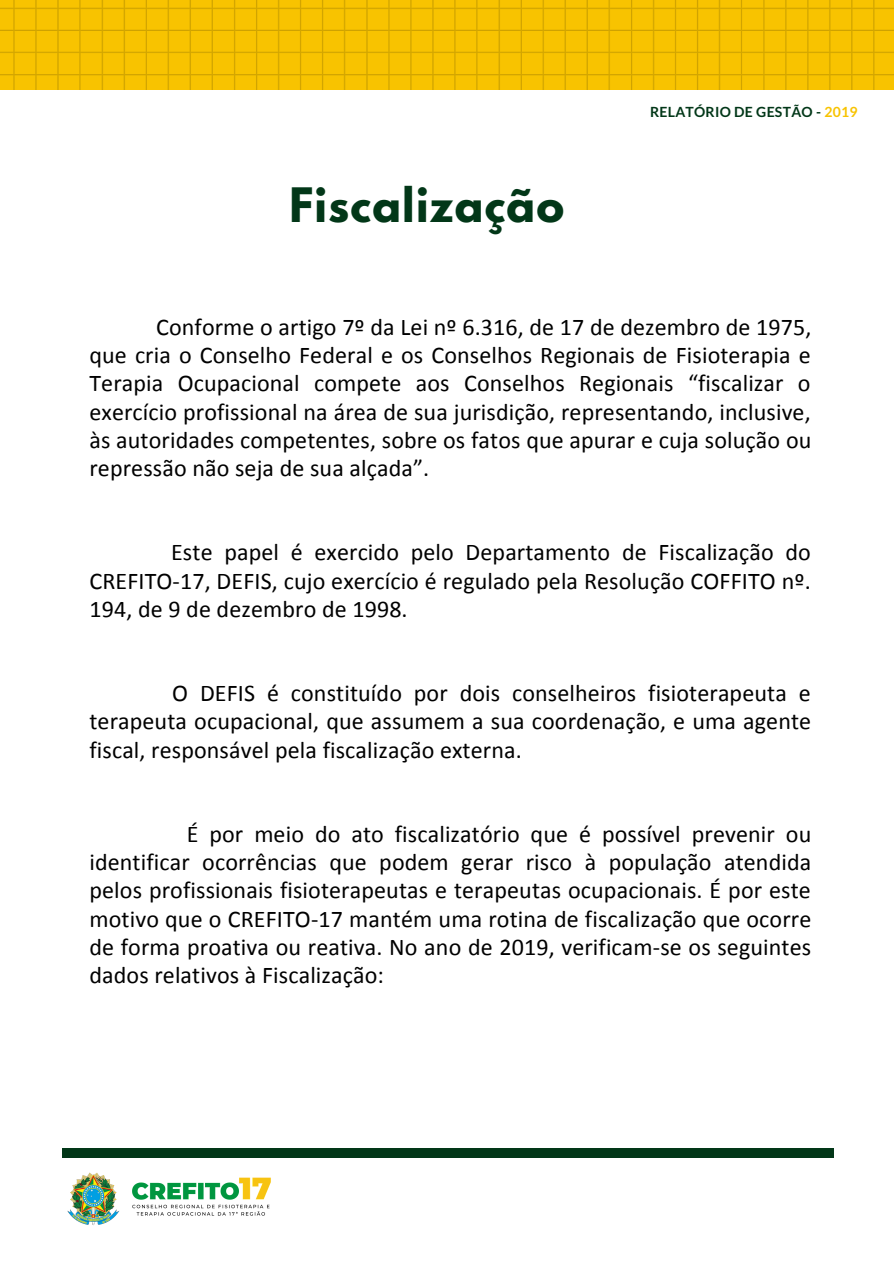
<style>
.page{position:relative;width:894px;height:1264px;background:#fff}
.page>*{position:absolute;margin:0;border:0;box-sizing:border-box;transform-origin:0 0}
.t1{font:700 42px "League Spartan";letter-spacing:.03em;color:#023718}
.t2{font:24px/28.2px "Calibri";letter-spacing:.005em;color:#000;text-align:justify}
.t3{font:700 13.95px "Lato";letter-spacing:.02em;color:#023718}
.s1{color:#f8c300}
</style>
<div class="page">
<div style="left:62px;top:1148px;width:771px;height:9px;background:#023718"></div>
<img style="left:0;top:0;width:893px;height:90px">
<img style="left:67px;top:1172px;width:204px;height:53px">
<h1 class="t1" style="left:289px;top:184px;width:276px">Fiscalização</h1>
<p class="t3" style="left:650px;top:103px;width:209px">RELATÓRIO DE GESTÃO - <span class="s1">2019</span></p>
<p class="t2" style="left:89px;top:315px;width:723px;text-indent:67px">Conforme o artigo 7º da Lei nº 6.316, de 17 de dezembro de 1975, que cria o Conselho Federal e os Conselhos Regionais de Fisioterapia e Terapia Ocupacional compete aos Conselhos Regionais “fiscalizar o exercício profissional na área de sua jurisdição, representando, inclusive, às autoridades competentes, sobre os fatos que apurar e cuja solução ou repressão não seja de sua alçada”.</p>
<p class="t2" style="left:89px;top:540px;width:722px;text-indent:82px">Este papel é exercido pelo Departamento de Fiscalização do CREFITO-17, DEFIS, cujo exercício é regulado pela Resolução COFFITO nº.<br>194, de 9 de dezembro de 1998.</p>
<p class="t2" style="left:89px;top:681px;width:723px;text-indent:83px">O DEFIS é constituído por dois conselheiros fisioterapeuta e terapeuta ocupacional, que assumem a sua coordenação, e uma agente fiscal, responsável pela fiscalização externa.</p>
<p class="t2" style="left:89px;top:822px;width:723px;text-indent:97px">É por meio do ato fiscalizatório que é possível prevenir ou identificar ocorrências que podem gerar risco à população atendida pelos profissionais fisioterapeutas e terapeutas ocupacionais. É por este motivo que o CREFITO-17 mantém uma rotina de fiscalização que ocorre de forma proativa ou reativa. No ano de 2019, verificam-se os seguintes dados relativos à Fiscalização:</p>
</div>
